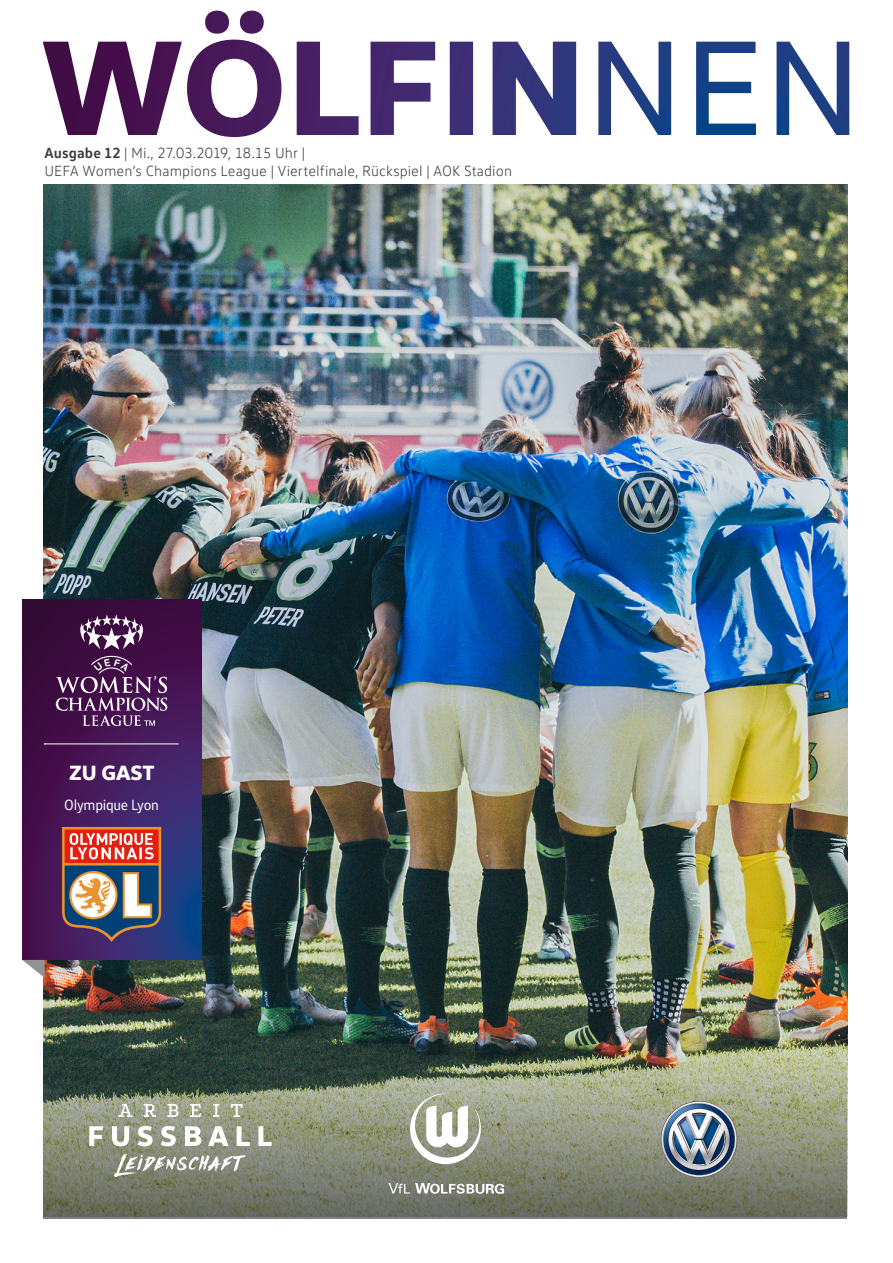
<style>
.page{position:relative;width:893px;height:1263px;background:#fff}
.page>*{position:absolute;margin:0;border:0;box-sizing:border-box;transform-origin:0 0}
.t1{font:800 21px "VW Head";color:#fff}
.t2{font:300 15px/18px "VW Text";letter-spacing:.005em;color:#3b3b3a}
.t3{font:15px "VW Text";letter-spacing:-.02em;color:#fff;scale:.95 1}
.s1{font-weight:700}
</style>
<div class="page">
<img style="left:44px;top:184px;width:804px;height:1032px">
<img style="left:43px;top:1050px;width:804px;height:168px">
<svg style="left:89px;top:1104px;width:183px;height:72px"></svg>
<svg style="left:389px;top:1183px;width:115px;height:11px"></svg>
<svg style="left:410px;top:1093px;width:71px;height:71px"></svg>
<img style="left:660px;top:1101px;width:78px;height:76px">
<svg style="left:43px;top:11px;width:806px;height:126px"></svg>
<svg style="left:22px;top:600px;width:179px;height:360px;background:#3d1c5a"></svg>
<svg style="left:62px;top:827px;width:99px;height:115px"></svg>
<svg style="left:56px;top:614px;width:111px;height:112px;background:#5f3563"></svg>
<hr style="left:45px;top:744px;width:134px;height:1px;background:#fff">
<svg style="left:22px;top:960px;width:23px;height:18px"></svg>
<p class="t2" style="left:44px;top:144px;width:469px"><span class="s1">Ausgabe 12</span> | Mi., 27.03.2019, 18.15 Uhr |<br>UEFA Women’s Champions League | Viertelfinale, Rückspiel | AOK Stadion</p>
<h1 class="t1" style="left:69px;top:758px;width:87px">ZU GAST</h1>
<p class="t3" style="left:64px;top:795px;width:101px">Olympique Lyon</p>
</div>
